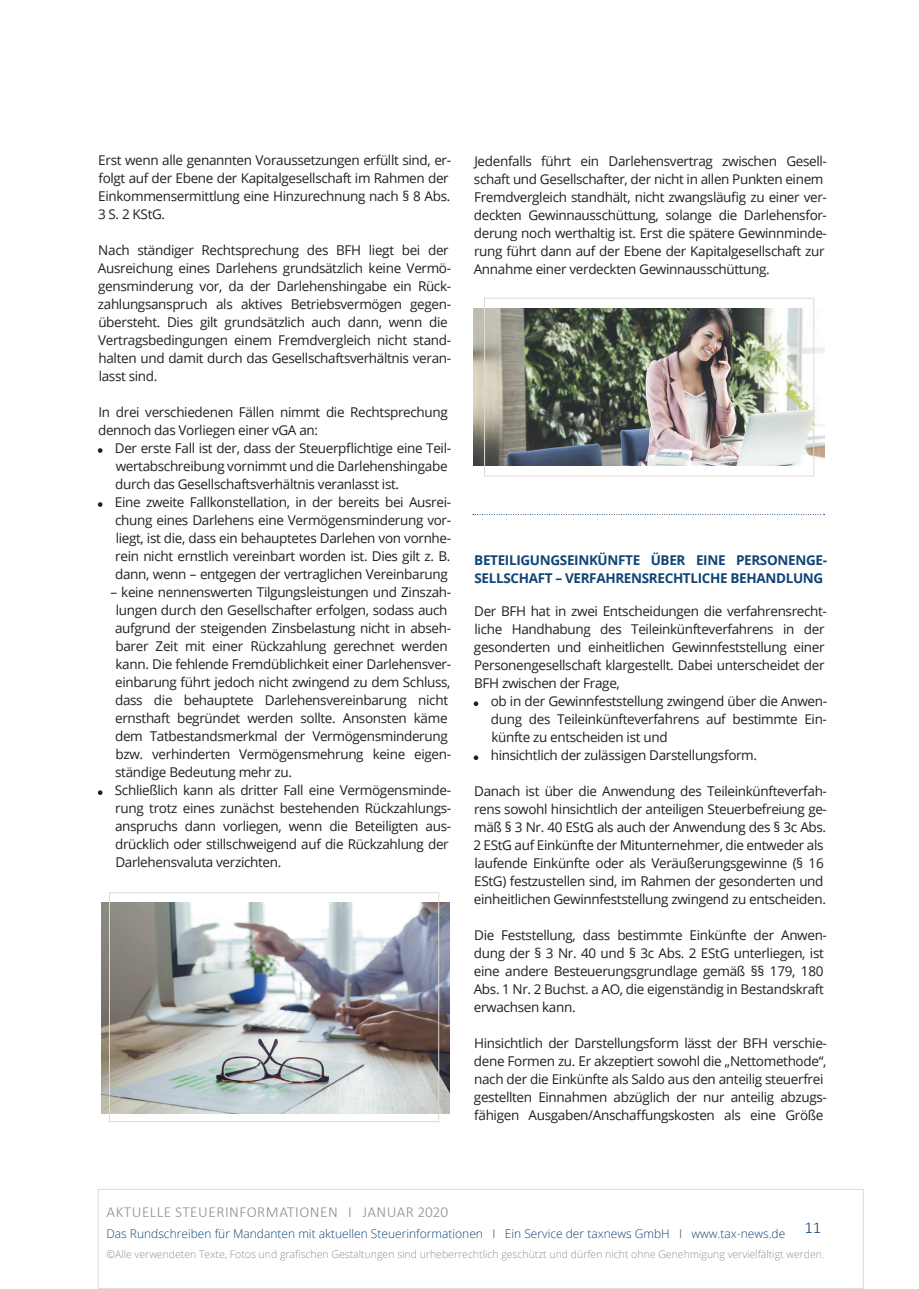
<style>
.page{position:relative;width:919px;height:1289px;background:#fff}
.page>*{position:absolute;margin:0;border:0;box-sizing:border-box;transform-origin:0 0}
.t1{font:300 16.5px "Calibri";color:#0f4476}
.t2{font:300 15.3px "Calibri";letter-spacing:.03em;color:#948e83}
.t3{font:13.5px/18px "Open Sans";letter-spacing:-.025em;color:#231f20}
.t4{font:700 13.5px/18px "Open Sans";letter-spacing:-.025em;color:#0f4476}
.t5{font:300 12px "Open Sans";color:#0f4476}
.t6{font:300 10.5px "Open Sans";color:#948e83}
</style>
<div class="page">
<div style="left:98px;top:1188px;width:765px;height:100px;border:1px solid #dfd9d1"></div>
<svg style="left:98px;top:448px;width:4px;height:5px"></svg>
<svg style="left:98px;top:502px;width:4px;height:5px"></svg>
<svg style="left:98px;top:790px;width:4px;height:5px"></svg>
<svg style="left:473px;top:701px;width:5px;height:5px"></svg>
<svg style="left:473px;top:755px;width:5px;height:5px"></svg>
<img style="left:102px;top:902px;width:347px;height:211px">
<div style="left:109px;top:892px;width:330px;height:229px;border:1px solid #dfd9d1"></div>
<img style="left:473px;top:308px;width:351px;height:158px">
<div style="left:484px;top:298px;width:330px;height:178px;border:1px solid #dfd9d1"></div>
<svg style="left:473px;top:514px;width:351px;height:1px"></svg>
<p class="t3" style="left:98px;top:150px;width:354px">Erst wenn alle genannten Voraussetzungen erfüllt sind, er&shy;folgt auf der Ebene der Kapitalgesellschaft im Rahmen der Einkommensermittlung eine Hinzurechnung nach § 8 Abs.<br>3 S. 2 KStG.</p>
<p class="t3" style="left:98px;top:240px;width:355px">Nach ständiger Rechtsprechung des BFH liegt bei der Ausreichung eines Darlehens grundsätzlich keine Vermö&shy;gensminderung vor, da der Darlehenshingabe ein Rück&shy;zahlungsanspruch als aktives Betriebsvermögen gegen&shy;übersteht. Dies gilt grundsätzlich auch dann, wenn die Vertragsbedingungen einem Fremdvergleich nicht stand&shy;halten und damit durch das Gesellschaftsverhältnis veran&shy;lasst sind.</p>
<p class="t3" style="left:98px;top:402px;width:351px">In drei verschiedenen Fällen nimmt die Rechtsprechung dennoch das Vorliegen einer vGA an:</p>
<p class="t3" style="left:115px;top:438px;width:338px">Der erste Fall ist der, dass der Steuerpflichtige eine Teil&shy;wertabschreibung vornimmt und die Darlehenshingabe durch das Gesellschaftsverhältnis veranlasst ist.<br>Eine zweite Fallkonstellation, in der bereits bei Ausrei&shy;chung eines Darlehens eine Vermögensminderung vor&shy;liegt, ist die, dass ein behauptetes Darlehen von vornhe&shy;rein nicht ernstlich vereinbart worden ist. Dies gilt z. B. dann, wenn – entgegen der vertraglichen Vereinbarung</p>
<p class="t3" style="left:115px;top:582px;width:338px;text-indent:-4px">– keine nennenswerten Tilgungsleistungen und Zinszah&shy;lungen durch den Gesellschafter erfolgen, sodass auch aufgrund der steigenden Zinsbelastung nicht in abseh&shy;barer Zeit mit einer Rückzahlung gerechnet werden kann. Die fehlende Fremdüblichkeit einer Darlehensver&shy;einbarung führt jedoch nicht zwingend zu dem Schluss, dass die behauptete Darlehensvereinbarung nicht ernsthaft begründet werden sollte. Ansonsten käme dem Tatbestandsmerkmal der Vermögensminderung bzw. verhinderten Vermögensmehrung keine eigen&shy;ständige Bedeutung mehr zu.<br>Schließlich kann als dritter Fall eine Vermögensminde&shy;rung trotz eines zunächst bestehenden Rückzahlungs&shy;anspruchs dann vorliegen, wenn die Beteiligten aus&shy;drücklich oder stillschweigend auf die Rückzahlung der Darlehensvaluta verzichten.</p>
<p class="t3" style="left:473px;top:151px;width:355px">Jedenfalls führt ein Darlehensvertrag zwischen Gesell&shy;schaft und Gesellschafter, der nicht in allen Punkten einem Fremdvergleich standhält, nicht zwangsläufig zu einer ver&shy;deckten Gewinnausschüttung, solange die Darlehensfor&shy;derung noch werthaltig ist. Erst die spätere Gewinnminde&shy;rung führt dann auf der Ebene der Kapitalgesellschaft zur Annahme einer verdeckten Gewinnausschüttung.</p>
<p class="t4" style="left:474px;top:550px;width:354px">BETEILIGUNGSEINKÜNFTE ÜBER EINE PERSONENGE-<br>SELLSCHAFT – VERFAHRENSRECHTLICHE BEHANDLUNG</p>
<p class="t3" style="left:474px;top:601px;width:354px">Der BFH hat in zwei Entscheidungen die verfahrensrecht&shy;liche Handhabung des Teileinkünfteverfahrens in der gesonderten und einheitlichen Gewinnfeststellung einer Personengesellschaft klargestellt. Dabei unterscheidet der BFH zwischen der Frage,</p>
<p class="t3" style="left:490px;top:691px;width:338px">ob in der Gewinnfeststellung zwingend über die Anwen&shy;dung des Teileinkünfteverfahrens auf bestimmte Ein&shy;künfte zu entscheiden ist und<br>hinsichtlich der zulässigen Darstellungsform.</p>
<p class="t3" style="left:473px;top:781px;width:355px">Danach ist über die Anwendung des Teileinkünfteverfah&shy;rens sowohl hinsichtlich der anteiligen Steuerbefreiung ge&shy;mäß § 3 Nr. 40 EStG als auch der Anwendung des § 3c Abs.<br>2 EStG auf Einkünfte der Mitunternehmer, die entweder als laufende Einkünfte oder als Veräußerungsgewinne (§ 16<br>EStG) festzustellen sind, im Rahmen der gesonderten und einheitlichen Gewinnfeststellung zwingend zu entscheiden.</p>
<p class="t3" style="left:473px;top:925px;width:355px">Die Feststellung, dass bestimmte Einkünfte der Anwen&shy;dung der § 3 Nr. 40 und § 3c Abs. 2 EStG unterliegen, ist eine andere Besteuerungsgrundlage gemäß §§ 179, 180<br>Abs. 1 Nr. 2 Buchst. a AO, die eigenständig in Bestandskraft erwachsen kann.</p>
<p class="t3" style="left:474px;top:1033px;width:354px">Hinsichtlich der Darstellungsform lässt der BFH verschie&shy;dene Formen zu. Er akzeptiert sowohl die „Nettomethode“, nach der die Einkünfte als Saldo aus den anteilig steuerfrei gestellten Einnahmen abzüglich der nur anteilig abzugs&shy;fähigen Ausgaben/Anschaffungskosten als eine Größe</p>
<p class="t2" style="left:107px;top:1202px;width:343px">AKTUELLE STEUERINFORMATIONEN I JANUAR 2020</p>
<p class="t5" style="left:106px;top:1224px;width:680px">Das Rundschreiben für Mandanten mit aktuellen Steuerinformationen I Ein Service der taxnews GmbH I www.tax-news.de</p>
<p class="t6" style="left:106px;top:1246px;width:719px">©Alle verwendeten Texte, Fotos und grafischen Gestaltungen sind urheberrechtlich geschützt und dürfen nicht ohne Genehmigung vervielfältigt werden.</p>
<p class="t1" style="left:804px;top:1216px;width:18px">11</p>
</div>
